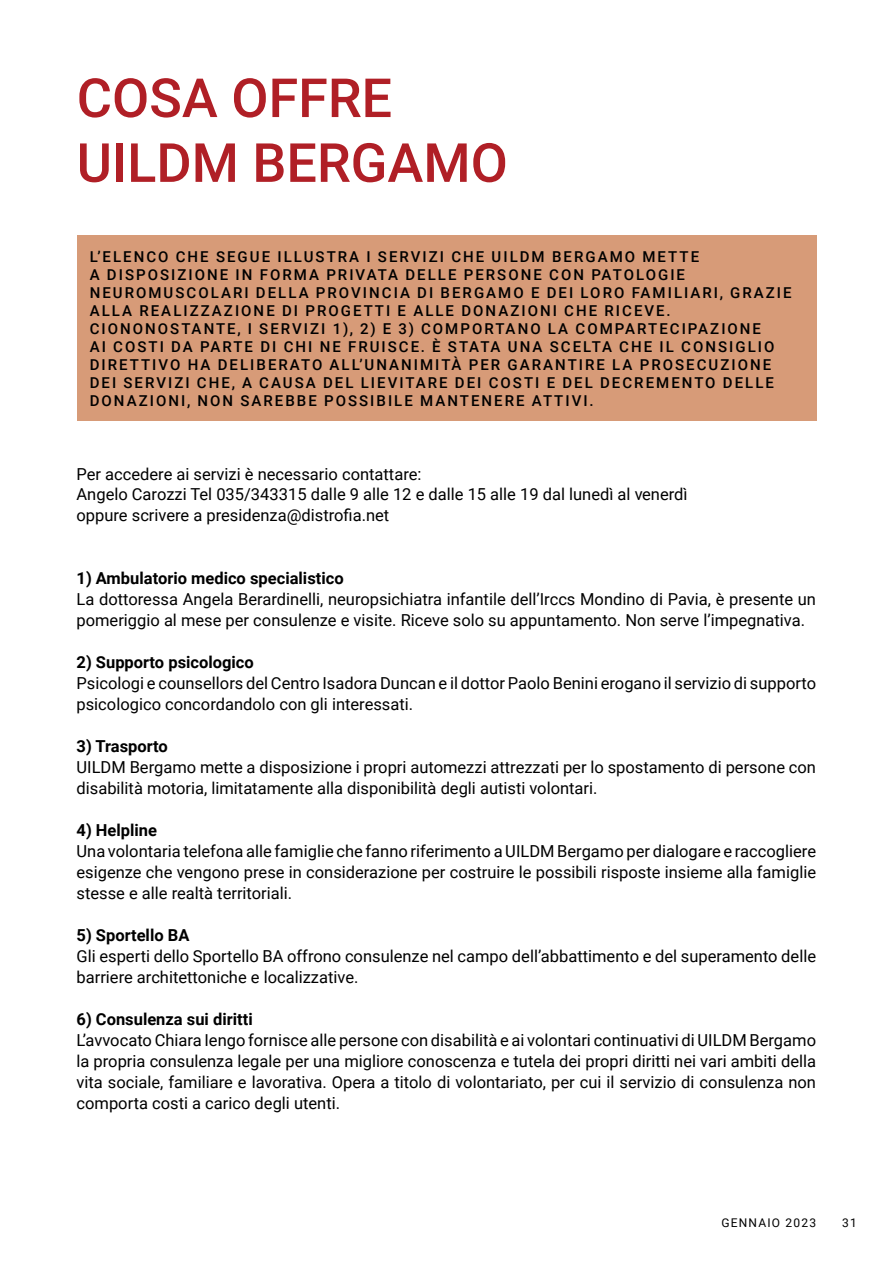
<style>
.page{position:relative;width:893px;height:1263px;background:#fff}
.page>*{position:absolute;margin:0;border:0;box-sizing:border-box;transform-origin:0 0}
.t1{font:500 54px/64.8px "Roboto";color:#b01f26}
.t2{font:16.5px/21px "Roboto";color:#000}
.t3{font:700 16.5px "Roboto";color:#000}
.t4{font:500 15px/18px "Roboto";letter-spacing:.135em;color:#000}
.t5{font:12px "Roboto";letter-spacing:.1em;color:#000}
</style>
<div class="page">
<div style="left:77px;top:235px;width:740px;height:186px;background:#d79b78"></div>
<h1 class="t1" style="left:77px;top:63px;width:433px">COSA OFFRE<br>UILDM BERGAMO</h1>
<p class="t4" style="left:90px;top:247px;width:703px">L’ELENCO CHE SEGUE ILLUSTRA I SERVIZI CHE UILDM BERGAMO METTE<br>A DISPOSIZIONE IN FORMA PRIVATA DELLE PERSONE CON PATOLOGIE NEUROMUSCOLARI DELLA PROVINCIA DI BERGAMO E DEI LORO FAMILIARI, GRAZIE ALLA REALIZZAZIONE DI PROGETTI E ALLE DONAZIONI CHE RICEVE.<br>CIONONOSTANTE, I SERVIZI 1), 2) E 3) COMPORTANO LA COMPARTECIPAZIONE<br>AI COSTI DA PARTE DI CHI NE FRUISCE. È STATA UNA SCELTA CHE IL CONSIGLIO DIRETTIVO HA DELIBERATO ALL’UNANIMITÀ PER GARANTIRE LA PROSECUZIONE DEI SERVIZI CHE, A CAUSA DEL LIEVITARE DEI COSTI E DEL DECREMENTO DELLE DONAZIONI, NON SAREBBE POSSIBILE MANTENERE ATTIVI.</p>
<p class="t2" style="left:77px;top:463px;width:613px;line-height:20.4px">Per accedere ai servizi è necessario contattare:<br>Angelo Carozzi Tel 035/343315 dalle 9 alle 12 e dalle 15 alle 19 dal lunedì al venerdì oppure scrivere a presidenza@distrofia.net</p>
<p class="t3" style="left:77px;top:566px;width:269px">1) Ambulatorio medico specialistico</p>
<p class="t2" style="left:77px;top:588px;width:741px">La dottoressa Angela Berardinelli, neuropsichiatra infantile dell’Irccs Mondino di Pavia, è presente un pomeriggio al mese per consulenze e visite. Riceve solo su appuntamento. Non serve l’impegnativa.</p>
<p class="t3" style="left:77px;top:650px;width:179px">2) Supporto psicologico</p>
<p class="t2" style="left:77px;top:672px;width:741px">Psicologi e counsellors del Centro Isadora Duncan e il dottor Paolo Benini erogano il servizio di supporto psicologico concordandolo con gli interessati.</p>
<p class="t3" style="left:77px;top:734px;width:93px">3) Trasporto</p>
<p class="t2" style="left:77px;top:756px;width:741px">UILDM Bergamo mette a disposizione i propri automezzi attrezzati per lo spostamento di persone con disabilità motoria, limitatamente alla disponibilità degli autisti volontari.</p>
<p class="t3" style="left:77px;top:818px;width:82px">4) Helpline</p>
<p class="t2" style="left:77px;top:840px;width:741px;text-align:justify">Una volontaria telefona alle famiglie che fanno riferimento a UILDM Bergamo per dialogare e raccogliere esigenze che vengono prese in considerazione per costruire le possibili risposte insieme alla famiglie stesse e alle realtà territoriali.</p>
<p class="t3" style="left:77px;top:923px;width:114px">5) Sportello BA</p>
<p class="t2" style="left:77px;top:945px;width:741px">Gli esperti dello Sportello BA offrono consulenze nel campo dell’abbattimento e del superamento delle barriere architettoniche e localizzative.</p>
<p class="t3" style="left:77px;top:1007px;width:178px">6) Consulenza sui diritti</p>
<p class="t2" style="left:77px;top:1029px;width:741px;text-align:justify">L’avvocato Chiara Iengo fornisce alle persone con disabilità e ai volontari continuativi di UILDM Bergamo la propria consulenza legale per una migliore conoscenza e tutela dei propri diritti nei vari ambiti della vita sociale, familiare e lavorativa. Opera a titolo di volontariato, per cui il servizio di consulenza non comporta costi a carico degli utenti.</p>
<p class="t5" style="left:721px;top:1214px;width:96px">GENNAIO 2023</p>
<p class="t5" style="left:842px;top:1214px;width:16px">31</p>
</div>
